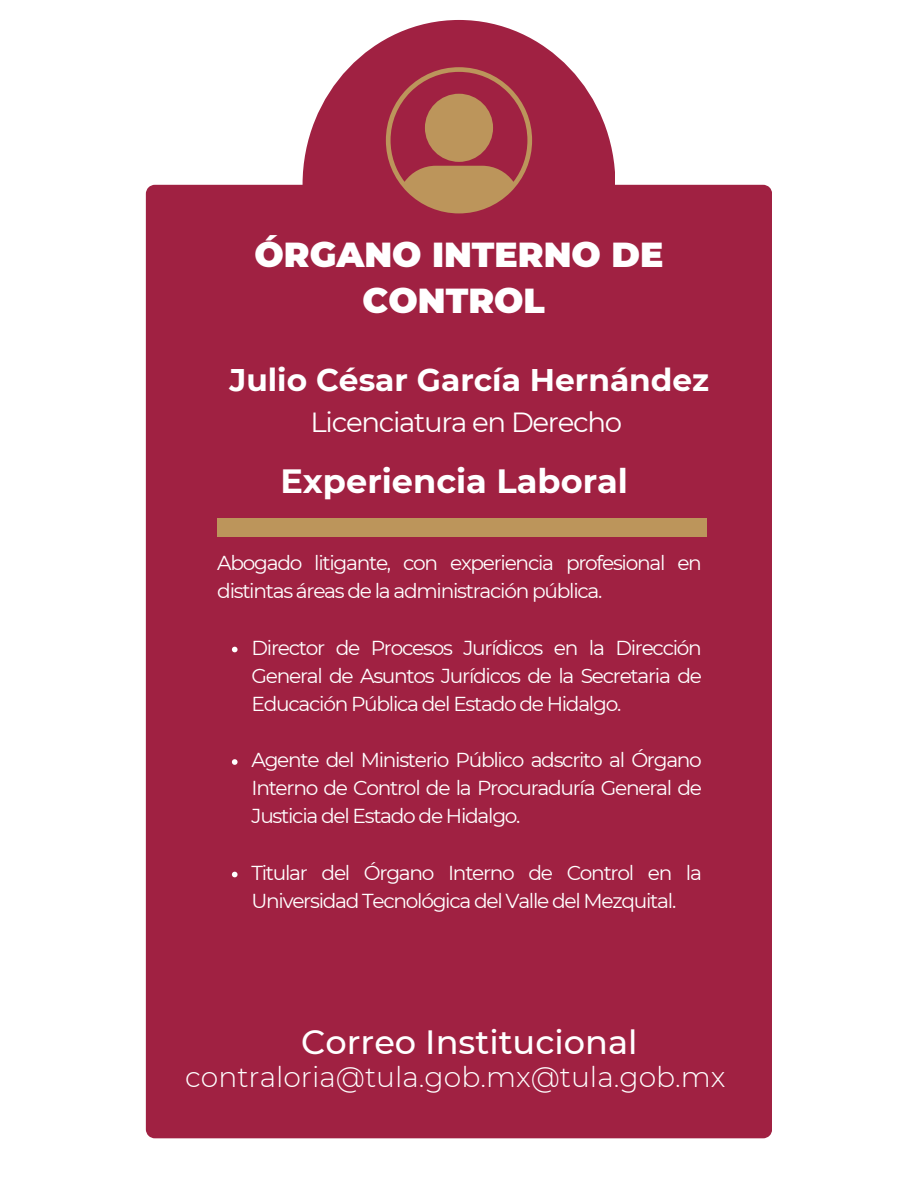
<style>
.page{position:relative;width:918px;height:1188px;background:#fff}
.page>*{position:absolute;margin:0;border:0;box-sizing:border-box;transform-origin:0 0}
.t1{font:900 34.65px/46.2px "Montserrat";color:#fff;text-align:center}
.t2{font:500 33.6px "Montserrat";color:#fff}
.t3{font:700 33.6px "Montserrat";color:#fff}
.t4{font:700 31.35px "Montserrat";color:#fff}
.t5{font:300 28.2px "Montserrat";color:#fff}
.t6{font:27.6px "Montserrat";letter-spacing:-.045em;color:#fff}
.t7{font:20.1px/28.2px "Montserrat";letter-spacing:-.065em;color:#fff}
</style>
<div class="page">
<div style="left:146px;top:185px;width:626px;height:953px;background:#a02142"></div>
<div style="left:303px;top:20px;width:312px;height:330px;background:#a02142;border-radius:50%"></div>
<svg style="left:386px;top:67px;width:146px;height:146px"></svg>
<div style="left:217px;top:519px;width:490px;height:18px;background:#bc955b"></div>
<svg style="left:232px;top:647px;width:6px;height:5px"></svg>
<svg style="left:232px;top:759px;width:6px;height:6px"></svg>
<svg style="left:232px;top:872px;width:6px;height:5px"></svg>
<p class="t1" style="left:255px;top:232px;width:410px">ÓRGANO INTERNO DE<br>CONTROL</p>
<h1 class="t4" style="left:229px;top:360px;width:481px">Julio César García Hernández</h1>
<h2 class="t6" style="left:311px;top:405px;width:313px">Licenciatura en Derecho</h2>
<h3 class="t3" style="left:280px;top:461px;width:349px">Experiencia Laboral</h3>
<h2 class="t7" style="left:217px;top:549px;width:486px">Abogado litigante, con experiencia profesional en distintas áreas de la administración pública.</h2>
<p class="t7" style="left:252px;top:633px;width:452px;text-align:justify">Director de Procesos Jurídicos en la Dirección General de Asuntos Jurídicos de la Secretaria de Educación Pública del Estado de Hidalgo.</p>
<p class="t7" style="left:252px;top:746px;width:452px;text-align:justify">Agente del Ministerio Público adscrito al Órgano Interno de Control de la Procuraduría General de Justicia del Estado de Hidalgo.</p>
<p class="t7" style="left:252px;top:858px;width:452px">Titular del Órgano Interno de Control en la<br>Universidad Tecnológica del Valle del Mezquital.</p>
<p class="t2" style="left:301px;top:1021px;width:338px">Correo Institucional</p>
<h2 class="t5" style="left:185px;top:1060px;width:542px">contraloria@tula.gob.mx@tula.gob.mx</h2>
</div>
